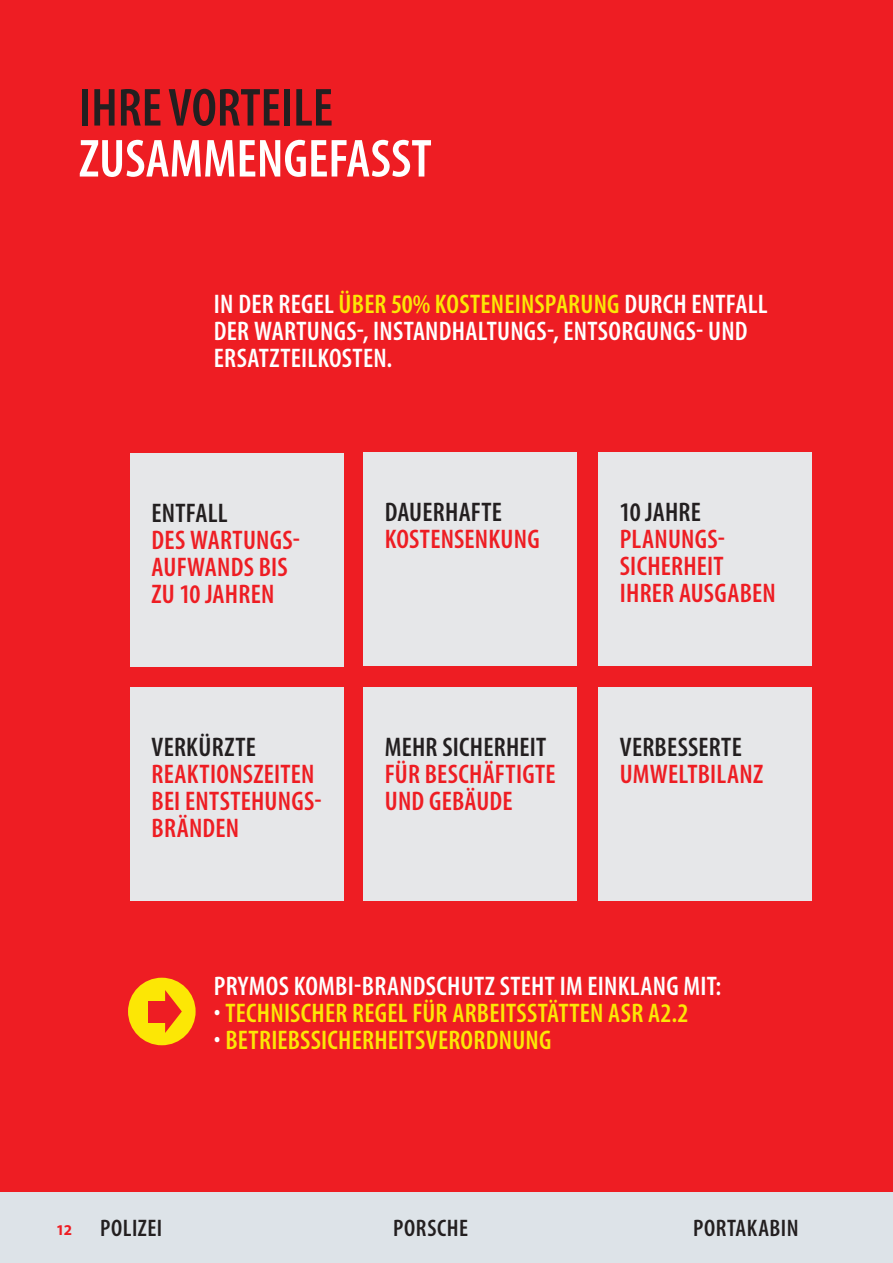
<style>
.page{position:relative;width:893px;height:1263px;background:#ee1d23}
.page>*{position:absolute;margin:0;border:0;box-sizing:border-box;transform-origin:0 0}
.t1{font:600 condensed 54px "Myriad Pro";color:#fff}
.t2{font:600 condensed 54px "Myriad Pro";color:#231f20}
.t3{font:600 condensed 27px/27px "Myriad Pro";letter-spacing:.01em;color:#ee1d23}
.t4{font:600 condensed 27px/27px "Myriad Pro";letter-spacing:.01em;color:#fce705}
.t5{font:600 condensed 27px/27px "Myriad Pro";letter-spacing:.01em;color:#fff}
.t6{font:600 condensed 27px "Myriad Pro";letter-spacing:.01em;color:#231f20}
.t7{font:600 condensed 24px "Myriad Pro";letter-spacing:.02em;color:#231f20}
.s1{color:#fce705}
.s2{color:#fff}
.s3{font-weight:900;color:#fff}
.s4{font-weight:700;font-stretch:normal;font-size:15px;color:#ee1d23}
</style>
<div class="page">
<div style="left:130px;top:453px;width:214px;height:213px;background:#e6e7e9"></div>
<div style="left:130px;top:688px;width:214px;height:213px;background:#e6e7e9"></div>
<div style="left:363px;top:687px;width:214px;height:213px;background:#e6e7e9"></div>
<div style="left:598px;top:687px;width:214px;height:213px;background:#e6e7e9"></div>
<div style="left:363px;top:453px;width:214px;height:213px;background:#e6e7e9"></div>
<div style="left:598px;top:453px;width:214px;height:213px;background:#e6e7e9"></div>
<div style="left:128px;top:978px;width:68px;height:67px;background:#fce705;border-radius:50%"></div>
<div style="left:148px;top:1001px;width:21px;height:21px;background:#ee1d23"></div>
<svg style="left:165px;top:990px;width:17px;height:43px"></svg>
<div style="left:0;top:1192px;width:893px;height:71px;background:#dde3e8"></div>
<h1 class="t2" style="left:79px;top:74px;width:256px">IHRE VORTEILE</h1>
<h1 class="t1" style="left:79px;top:125px;width:354px">ZUSAMMENGEFASST</h1>
<p class="t5" style="left:214px;top:290px;width:555px">IN DER REGEL <span class="s1">ÜBER 50% KOSTENEINSPARUNG</span> DURCH ENTFALL<br>DER WARTUNGS-, INSTANDHALTUNGS-, ENTSORGUNGS- UND<br>ERSATZTEILKOSTEN.</p>
<p class="t6" style="left:152px;top:496px;width:78px">ENTFALL</p>
<p class="t3" style="left:152px;top:526px;width:150px">DES WARTUNGS-<br>AUFWANDS BIS<br>ZU 10 JAHREN</p>
<p class="t6" style="left:152px;top:731px;width:106px">VERKÜRZTE</p>
<p class="t3" style="left:152px;top:760px;width:172px">REAKTIONSZEITEN<br>BEI ENTSTEHUNGS-<br>BRÄNDEN</p>
<p class="t6" style="left:385px;top:496px;width:119px">DAUERHAFTE</p>
<p class="t3" style="left:385px;top:525px;width:156px">KOSTENSENKUNG</p>
<p class="t6" style="left:385px;top:730px;width:163px">MEHR SICHERHEIT</p>
<p class="t3" style="left:385px;top:760px;width:172px">FÜR BESCHÄFTIGTE<br>UND GEBÄUDE</p>
<p class="t6" style="left:620px;top:496px;width:83px">10 JAHRE</p>
<p class="t3" style="left:620px;top:525px;width:157px">PLANUNGS-<br>SICHERHEIT<br>IHRER AUSGABEN</p>
<p class="t6" style="left:620px;top:730px;width:124px">VERBESSERTE</p>
<p class="t3" style="left:620px;top:760px;width:145px">UMWELTBILANZ</p>
<p class="t4" style="left:214px;top:972px;width:509px"><span class="s2">PRYMOS KOMBI-BRANDSCHUTZ STEHT IM EINKLANG MIT: </span><span class="s3">·</span> TECHNISCHER REGEL FÜR ARBEITSSTÄTTEN ASR A2.2<br><span class="s3">·</span> BETRIEBSSICHERHEITSVERORDNUNG</p>
<p class="t7" style="left:56px;top:1213px;width:107px"><span class="s4">12</span> POLIZEI</p>
<p class="t7" style="left:393px;top:1213px;width:76px">PORSCHE</p>
<p class="t7" style="left:693px;top:1213px;width:107px">PORTAKABIN</p>
</div>
